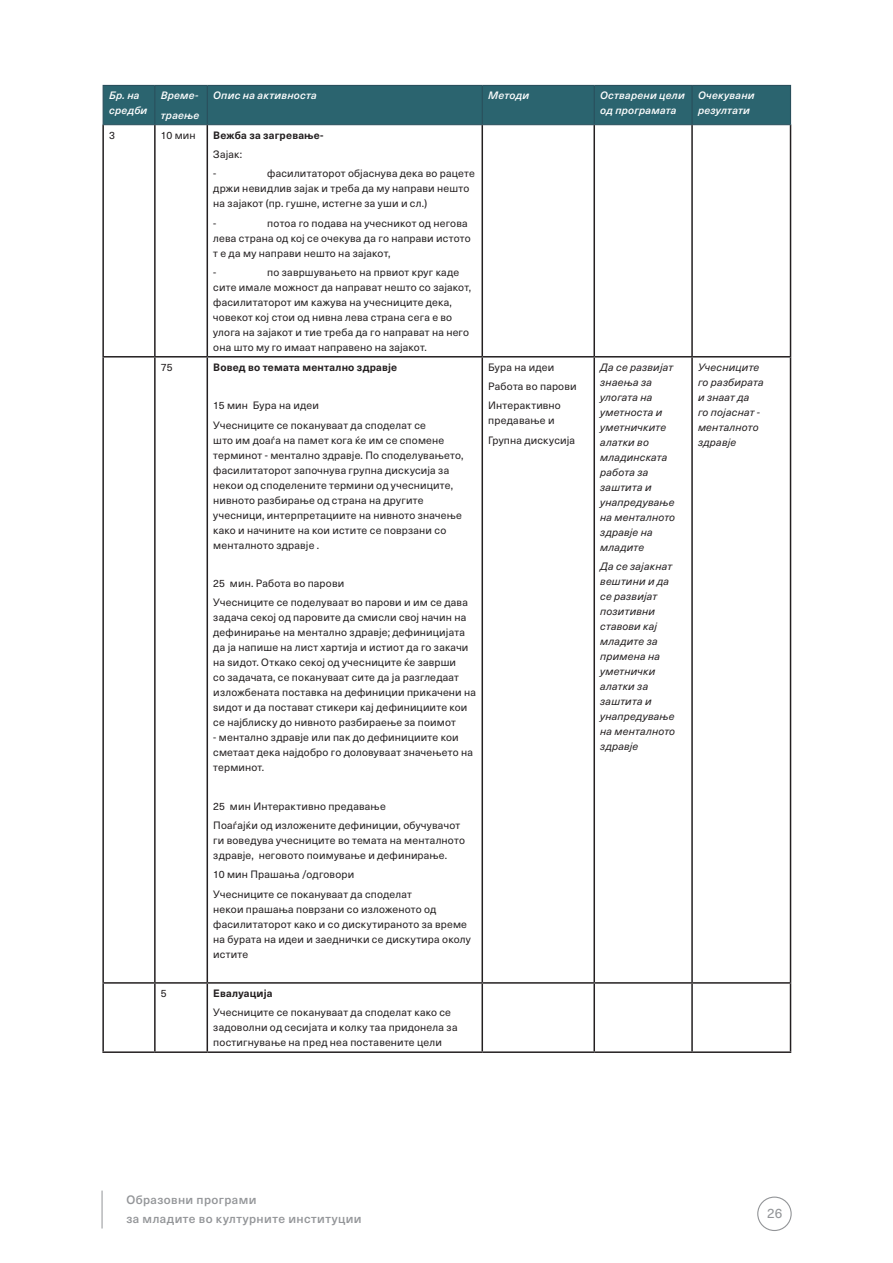
<style>
.page{position:relative;width:893px;height:1263px;background:#fff}
.page>*{position:absolute;margin:0;border:0;box-sizing:border-box;transform-origin:0 0}
.t1{font:13.5px "Neue Haas Unica W1 G";color:#939598}
.t2{font:500 12px/18.6px "Neue Haas Unica W1 G";letter-spacing:.035em;color:#939598}
.Table{font:10.5px/15px "Neue Haas Unica W1 G";letter-spacing:.015em;color:#231f20}
.Table-2{font:italic 10.5px/15px "Neue Haas Unica W1 G";letter-spacing:.02em;color:#231f20}
.Table-3{font:italic 500 10.5px/15px "Neue Haas Unica W1 G";letter-spacing:.02em;color:#fff}
.Table-4{font:700 10.5px "Neue Haas Unica W1 G";letter-spacing:.02em;color:#231f20}
</style>
<div class="page">
<div style="left:757px;top:1196px;width:35px;height:35px;border:1px solid #939598;border-radius:50%"></div>
<hr style="left:102px;top:1190px;width:1px;height:38px;background:#939598">
<div style="left:104px;top:86px;width:686px;height:38px;background:#2b646f"></div>
<hr style="left:154px;top:86px;width:1px;height:38px;background:#294f5c">
<hr style="left:207px;top:86px;width:1px;height:38px;background:#294f5c">
<hr style="left:482px;top:86px;width:1px;height:38px;background:#294f5c">
<hr style="left:594px;top:86px;width:1px;height:38px;background:#294f5c">
<hr style="left:691px;top:86px;width:2px;height:38px;background:#294f5c">
<hr style="left:102px;top:124px;width:53px;height:1px;background:#294f5c">
<hr style="left:155px;top:124px;width:52px;height:1px;background:#294f5c">
<hr style="left:207px;top:124px;width:275px;height:1px;background:#294f5c">
<hr style="left:482px;top:124px;width:112px;height:1px;background:#294f5c">
<hr style="left:594px;top:124px;width:98px;height:1px;background:#294f5c">
<hr style="left:692px;top:124px;width:99px;height:1px;background:#294f5c">
<hr style="left:102px;top:125px;width:2px;height:231px;background:#231f20">
<hr style="left:154px;top:125px;width:2px;height:231px;background:#231f20">
<hr style="left:207px;top:125px;width:1px;height:231px;background:#231f20">
<hr style="left:481px;top:125px;width:2px;height:231px;background:#231f20">
<hr style="left:593px;top:125px;width:2px;height:231px;background:#231f20">
<hr style="left:691px;top:125px;width:2px;height:231px;background:#231f20">
<hr style="left:790px;top:125px;width:1px;height:231px;background:#231f20">
<hr style="left:102px;top:356px;width:53px;height:1px;background:#231f20">
<hr style="left:102px;top:357px;width:2px;height:625px;background:#231f20">
<hr style="left:155px;top:356px;width:52px;height:1px;background:#231f20">
<hr style="left:154px;top:357px;width:2px;height:625px;background:#231f20">
<hr style="left:207px;top:356px;width:275px;height:1px;background:#231f20">
<hr style="left:207px;top:357px;width:1px;height:625px;background:#231f20">
<hr style="left:482px;top:356px;width:112px;height:1px;background:#231f20">
<hr style="left:481px;top:357px;width:2px;height:625px;background:#231f20">
<hr style="left:594px;top:356px;width:98px;height:1px;background:#231f20">
<hr style="left:593px;top:357px;width:2px;height:625px;background:#231f20">
<hr style="left:692px;top:356px;width:99px;height:1px;background:#231f20">
<hr style="left:691px;top:357px;width:2px;height:625px;background:#231f20">
<hr style="left:790px;top:357px;width:1px;height:625px;background:#231f20">
<hr style="left:102px;top:982px;width:53px;height:2px;background:#231f20">
<hr style="left:102px;top:984px;width:2px;height:67px;background:#231f20">
<hr style="left:155px;top:982px;width:52px;height:2px;background:#231f20">
<hr style="left:154px;top:984px;width:2px;height:67px;background:#231f20">
<hr style="left:207px;top:982px;width:275px;height:2px;background:#231f20">
<hr style="left:207px;top:984px;width:1px;height:67px;background:#231f20">
<hr style="left:482px;top:982px;width:112px;height:2px;background:#231f20">
<hr style="left:481px;top:984px;width:2px;height:67px;background:#231f20">
<hr style="left:594px;top:982px;width:98px;height:2px;background:#231f20">
<hr style="left:593px;top:984px;width:2px;height:67px;background:#231f20">
<hr style="left:692px;top:982px;width:99px;height:2px;background:#231f20">
<hr style="left:691px;top:984px;width:2px;height:67px;background:#231f20">
<hr style="left:790px;top:984px;width:1px;height:67px;background:#231f20">
<hr style="left:102px;top:1051px;width:53px;height:2px;background:#231f20">
<hr style="left:155px;top:1051px;width:52px;height:2px;background:#231f20">
<hr style="left:207px;top:1051px;width:275px;height:2px;background:#231f20">
<hr style="left:482px;top:1051px;width:112px;height:2px;background:#231f20">
<hr style="left:594px;top:1051px;width:98px;height:2px;background:#231f20">
<hr style="left:692px;top:1051px;width:99px;height:2px;background:#231f20">
<hr style="left:103px;top:85px;width:52px;height:1px;background:#294f5c">
<hr style="left:103px;top:86px;width:1px;height:38px;background:#294f5c">
<hr style="left:155px;top:85px;width:52px;height:1px;background:#294f5c">
<hr style="left:207px;top:85px;width:275px;height:1px;background:#294f5c">
<hr style="left:482px;top:85px;width:112px;height:1px;background:#294f5c">
<hr style="left:594px;top:85px;width:98px;height:1px;background:#294f5c">
<hr style="left:692px;top:85px;width:99px;height:1px;background:#294f5c">
<hr style="left:790px;top:86px;width:1px;height:38px;background:#294f5c">
<p class="Table-3" style="left:109px;top:88px;width:40px">Бр. на средби</p>
<p class="Table-3" style="left:161px;top:88px;width:39px">Време-</p>
<p class="Table-3" style="left:161px;top:107px;width:40px">траење</p>
<p class="Table-3" style="left:213px;top:88px;width:105px">Опис на активноста</p>
<p class="Table-3" style="left:488px;top:88px;width:43px">Методи</p>
<p class="Table-3" style="left:600px;top:88px;width:86px">Остварени цели од програмата</p>
<p class="Table-3" style="left:698px;top:88px;width:58px">Очекувани резултати</p>
<p class="Table" style="left:109px;top:127px;width:7px">3</p>
<p class="Table" style="left:161px;top:127px;width:36px">10 мин</p>
<p class="Table-4" style="left:213px;top:127px;width:112px">Вежба за загревање-</p>
<p class="Table" style="left:213px;top:146px;width:30px">Зајак:</p>
<p class="Table" style="left:213px;top:165px;width:5px">-</p>
<p class="Table" style="left:213px;top:165px;width:263px;text-indent:54px">фасилитаторот објаснува дека во рацете држи невидлив зајак и треба да му направи нешто на зајакот (пр. гушне, истегне за уши и сл.)</p>
<p class="Table" style="left:213px;top:215px;width:5px">-</p>
<p class="Table" style="left:213px;top:215px;width:259px;text-indent:54px">потоа го подава на учесникот од негова лева страна од кој се очекува да го направи истото т е да му направи нешто на зајакот,</p>
<p class="Table" style="left:213px;top:264px;width:5px">-</p>
<p class="Table" style="left:213px;top:264px;width:259px;text-indent:54px">по завршувањето на првиот круг каде сите имале можност да направат нешто со зајакот, фасилитаторот им кажува на учесниците дека, човекот кој стои од нивна лева страна сега е во улога на зајакот и тие треба да го направат на него она што му го имаат направено на зајакот.</p>
<p class="Table" style="left:161px;top:359px;width:13px">75</p>
<p class="Table-4" style="left:213px;top:359px;width:185px">Вовед во темата ментално здравје</p>
<p class="Table" style="left:213px;top:397px;width:107px">15 мин Бура на идеи</p>
<p class="Table" style="left:213px;top:417px;width:252px">Учесниците се покануваат да споделат се<br>што им доаѓа на памет кога ќе им се спомене терминот - ментално здравје. По споделувањето, фасилитаторот започнува групна дискусија за некои од споделените термини од учесниците, нивното разбирање од страна на другите учесници, интерпретациите на нивното значење како и начините на кои истите се поврзани со менталното здравје .</p>
<p class="Table" style="left:213px;top:575px;width:132px">25 мин. Работа во парови</p>
<p class="Table" style="left:213px;top:594px;width:264px">Учесниците се поделуваат во парови и им се дава задача секој од паровите да смисли свој начин на дефинирање на ментално здравје; дефиницијата да ја напише на лист хартија и истиот да го закачи на ѕидот. Откако секој од учесниците ќе заврши<br>со задачата, се покануваат сите да ја разгледаат изложбената поставка на дефиниции прикачени на ѕидот и да постават стикери кај дефинициите кои се најблиску до нивното разбираење за поимот</p>
<p class="Table" style="left:213px;top:729px;width:261px">- ментално здравје или пак до дефинициите кои сметаат дека најдобро го доловуваат значењето на терминот.</p>
<p class="Table" style="left:213px;top:798px;width:174px">25 мин Интерактивно предавање</p>
<p class="Table" style="left:213px;top:817px;width:253px">Поаѓајќи од изложените дефиниции, обучувачот ги воведува учесниците во темата на менталното здравје, неговото поимување и дефинирање.</p>
<p class="Table" style="left:213px;top:866px;width:142px">10 мин Прашања /одговори</p>
<p class="Table" style="left:213px;top:886px;width:259px">Учесниците се покануваат да споделат<br>некои прашања поврзани со изложеното од фасилитаторот како и со дискутираното за време на бурата на идеи и заеднички се дискутира околу истите</p>
<p class="Table" style="left:161px;top:985px;width:7px">5</p>
<p class="Table-4" style="left:213px;top:985px;width:61px">Евалуација</p>
<p class="Table" style="left:213px;top:1004px;width:246px">Учесниците се покануваат да споделат како се задоволни од сесијата и колку таа придонела за постигнување на пред неа поставените цели</p>
<p class="Table" style="left:488px;top:359px;width:68px">Бура на идеи</p>
<p class="Table" style="left:488px;top:378px;width:90px">Работа во парови</p>
<p class="Table" style="left:488px;top:397px;width:74px">Интерактивно предавање и</p>
<p class="Table" style="left:488px;top:432px;width:88px">Групна дискусија</p>
<p class="Table-2" style="left:600px;top:359px;width:76px">Да се развијат знаења за улогата на уметноста и уметничките алатки во младинската работа за заштита и унапредување на менталното здравје на младите</p>
<p class="Table-2" style="left:600px;top:558px;width:76px">Да се зајакнат вештини и да се развијат позитивни ставови кај младите за примена на уметнички алатки за заштита и унапредување на менталното здравје</p>
<p class="Table-2" style="left:698px;top:359px;width:67px">Учесниците го разбирата и знаат да<br>го појаснат - менталното здравје</p>
<p class="t2" style="left:126px;top:1190px;width:237px">Образовни програми<br>за младите во културните институции</p>
<p class="t1" style="left:767px;top:1203px;width:17px">26</p>
</div>
